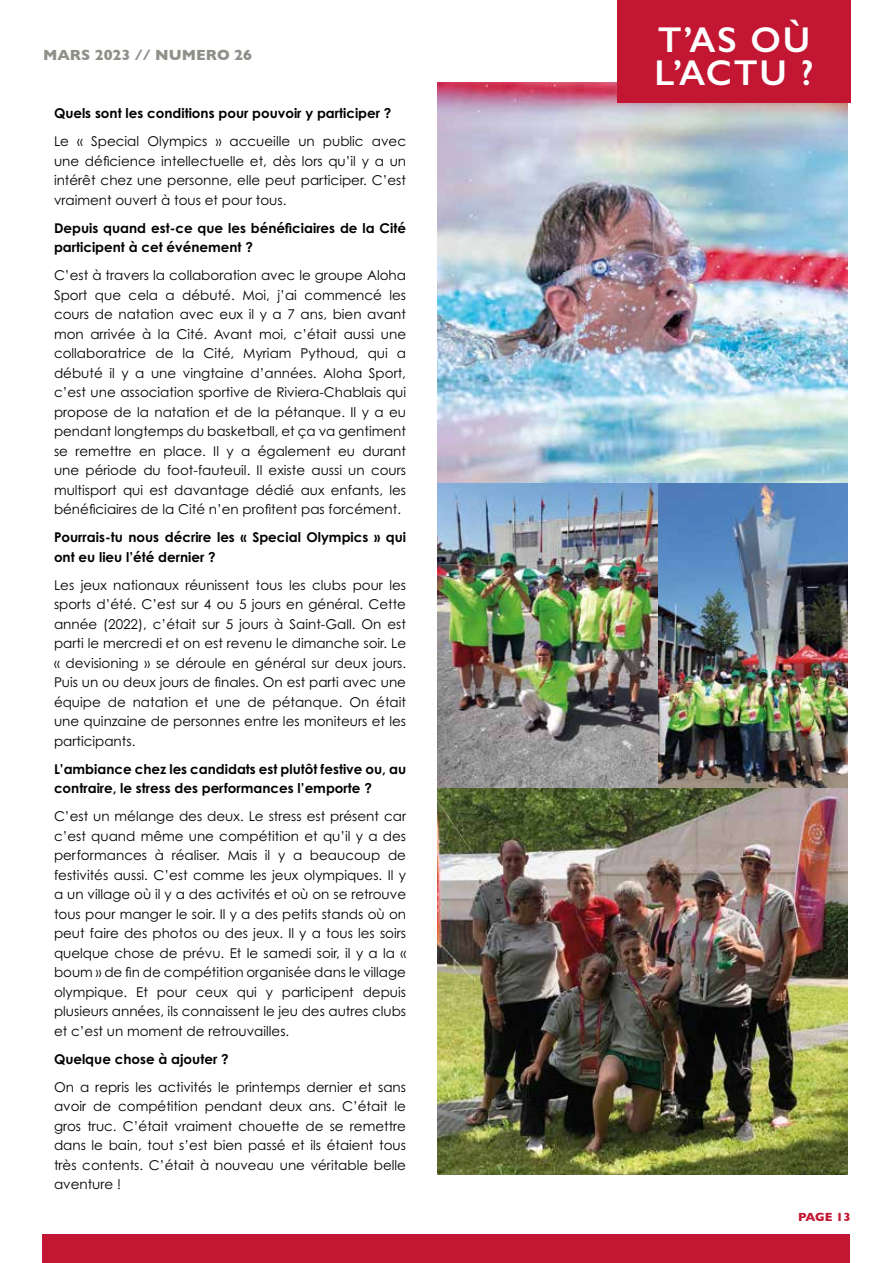
<style>
.page{position:relative;width:893px;height:1263px;background:#fff}
.page>*{position:absolute;margin:0;border:0;box-sizing:border-box;transform-origin:0 0}
.t1{font:600 36px/33px "Gill Sans";letter-spacing:.05em;color:#fff}
.t2{font:700 15px "Gill Sans";color:#8d9189}
.t3{font:13.5px/19.5px "Century Gothic Pro";color:#000;text-align:justify}
.t4{font:700 13.5px/19.5px "Century Gothic Pro";color:#000}
.t5{font:700 12px "Gill Sans";letter-spacing:-.005em;color:#c31632}
</style>
<div class="page">
<div style="left:43px;top:1234px;width:807px;height:29px;background:#c31632"></div>
<img style="left:437px;top:83px;width:410px;height:401px">
<img style="left:437px;top:788px;width:410px;height:386px">
<img style="left:657px;top:484px;width:191px;height:304px">
<img style="left:437px;top:484px;width:220px;height:304px">
<div style="left:617px;top:0;width:234px;height:103px;background:#c31632"></div>
<p class="t2" style="left:43px;top:43px;width:211px">MARS 2023 // NUMERO 26</p>
<p class="t4" style="left:54px;top:103px;width:339px">Quels sont les conditions pour pouvoir y participer ?</p>
<p class="t3" style="left:54px;top:131px;width:354px">Le « Special Olympics » accueille un public avec une déficience intellectuelle et, dès lors qu’il y a un intérêt chez une personne, elle peut participer. C’est vraiment ouvert à tous et pour tous.</p>
<p class="t4" style="left:54px;top:218px;width:354px">Depuis quand est-ce que les bénéficiaires de la Cité participent à cet événement ?</p>
<p class="t3" style="left:54px;top:265px;width:354px">C’est à travers la collaboration avec le groupe Aloha Sport que cela a débuté. Moi, j’ai commencé les cours de natation avec eux il y a 7 ans, bien avant mon arrivée à la Cité. Avant moi, c’était aussi une collaboratrice de la Cité, Myriam Pythoud, qui a débuté il y a une vingtaine d’années. Aloha Sport, c’est une association sportive de Riviera-Chablais qui propose de la natation et de la pétanque. Il y a eu pendant longtemps du basketball, et ça va gentiment se remettre en place. Il y a également eu durant une période du foot-fauteuil. Il existe aussi un cours multisport qui est davantage dédié aux enfants, les bénéficiaires de la Cité n’en profitent pas forcément.</p>
<p class="t4" style="left:54px;top:527px;width:354px">Pourrais-tu nous décrire les « Special Olympics » qui ont eu lieu l’été dernier ?</p>
<p class="t3" style="left:54px;top:575px;width:354px">Les jeux nationaux réunissent tous les clubs pour les sports d’été. C’est sur 4 ou 5 jours en général. Cette année (2022), c’était sur 5 jours à Saint-Gall. On est parti le mercredi et on est revenu le dimanche soir. Le « devisioning » se déroule en général sur deux jours.<br>Puis un ou deux jours de finales. On est parti avec une équipe de natation et une de pétanque. On était une quinzaine de personnes entre les moniteurs et les participants.</p>
<p class="t4" style="left:54px;top:759px;width:354px">L’ambiance chez les candidats est plutôt festive ou, au contraire, le stress des performances l’emporte ?</p>
<p class="t3" style="left:54px;top:806px;width:354px">C’est un mélange des deux. Le stress est présent car c’est quand même une compétition et qu’il y a des performances à réaliser. Mais il y a beaucoup de festivités aussi. C’est comme les jeux olympiques. Il y a un village où il y a des activités et où on se retrouve tous pour manger le soir. Il y a des petits stands où on peut faire des photos ou des jeux. Il y a tous les soirs quelque chose de prévu. Et le samedi soir, il y a la « boum » de fin de compétition organisée dans le village olympique. Et pour ceux qui y participent depuis plusieurs années, ils connaissent le jeu des autres clubs et c’est un moment de retrouvailles.</p>
<p class="t4" style="left:54px;top:1049px;width:176px">Quelque chose à ajouter ?</p>
<p class="t3" style="left:54px;top:1077px;width:354px">On a repris les activités le printemps dernier et sans avoir de compétition pendant deux ans. C’était le gros truc. C’était vraiment chouette de se remettre dans le bain, tout s’est bien passé et ils étaient tous très contents. C’était à nouveau une véritable belle aventure !</p>
<h1 class="t1" style="left:654px;top:23px;width:160px">T’AS OÙ<br>L’ACTU ?</h1>
<p class="t5" style="left:798px;top:1208px;width:54px">PAGE 13</p>
</div>
